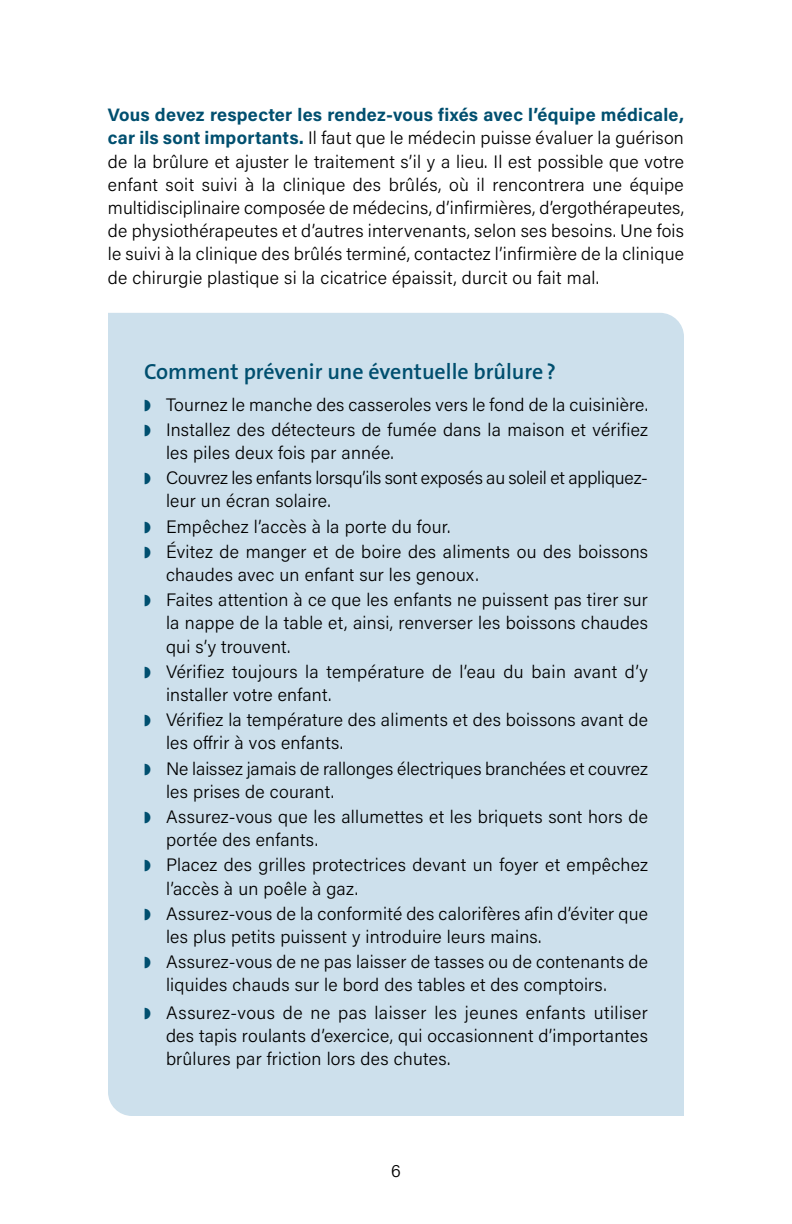
<style>
.page{position:relative;width:792px;height:1224px;background:#fff}
.page>*{position:absolute;margin:0;border:0;box-sizing:border-box;transform-origin:0 0}
.t1{font:600 22px "The Sans B6";color:#004f6f}
.t2{font:300 18px/23.2px "Acumin Pro";letter-spacing:.015em;color:#000}
.t3{font:300 18px/25.2px "Acumin Pro";letter-spacing:-.01em;color:#000}
.s1{font-weight:700;color:#004f6f}
.s2{color:#004f6f}
</style>
<div class="page">
<div style="left:108px;top:313px;width:576px;height:803px;background:#cde0ec"></div>
<p class="t2" style="left:108px;top:103px;width:578px;text-align:justify"><span class="s1">Vous devez respecter les rendez-vous fixés avec l’équipe médicale, car ils sont importants.</span> Il faut que le médecin puisse évaluer la guérison de la brûlure et ajuster le traitement s’il y a lieu. Il est possible que votre enfant soit suivi à la clinique des brûlés, où il rencontrera une équipe multidisciplinaire composée de médecins, d’infirmières, d’ergothérapeutes, de physiothérapeutes et d’autres intervenants, selon ses besoins. Une fois le suivi à la clinique des brûlés terminé, contactez l’infirmière de la clinique de chirurgie plastique si la cicatrice épaissit, durcit ou fait mal.</p>
<p class="t1" style="left:144px;top:360px;width:414px">Comment prévenir une éventuelle brûlure?</p>
<p class="t2" style="left:144px;top:391px;width:506px;line-height:25.2px"><span class="s2">◗</span> Tournez le manche des casseroles vers le fond de la cuisinière. <span class="s2">◗</span> Installez des détecteurs de fumée dans la maison et vérifiez</p>
<p class="t3" style="left:144px;top:439px;width:503px;text-indent:22px">les piles deux fois par année.<br><span class="s2">◗</span> Couvrez les enfants lorsqu’ils sont exposés au soleil et appliquez-</p>
<p class="t2" style="left:144px;top:488px;width:506px;line-height:25.2px;text-indent:22px">leur un écran solaire.<br><span class="s2">◗</span> Empêchez l’accès à la porte du four.<br><span class="s2">◗</span> Évitez de manger et de boire des aliments ou des boissons</p>
<p class="t2" style="left:144px;top:561px;width:506px;line-height:25.2px;text-indent:22px">chaudes avec un enfant sur les genoux.<br><span class="s2">◗</span> Faites attention à ce que les enfants ne puissent pas tirer sur</p>
<p class="t2" style="left:166px;top:611px;width:484px">la nappe de la table et, ainsi, renverser les boissons chaudes qui s’y trouvent.</p>
<p class="t2" style="left:166px;top:659px;width:483px;text-indent:-22px"><span class="s2">◗</span> Vérifiez toujours la température de l’eau du bain avant d’y installer votre enfant.</p>
<p class="t2" style="left:166px;top:708px;width:484px;text-indent:-22px"><span class="s2">◗</span> Vérifiez la température des aliments et des boissons avant de les offrir à vos enfants.</p>
<p class="t2" style="left:166px;top:756px;width:484px;text-indent:-22px"><span class="s2">◗</span> Ne laissez jamais de rallonges électriques branchées et couvrez les prises de courant.</p>
<p class="t2" style="left:166px;top:804px;width:484px;text-indent:-22px"><span class="s2">◗</span> Assurez-vous que les allumettes et les briquets sont hors de portée des enfants.</p>
<p class="t2" style="left:166px;top:853px;width:484px;text-indent:-22px"><span class="s2">◗</span> Placez des grilles protectrices devant un foyer et empêchez l’accès à un poêle à gaz.</p>
<p class="t2" style="left:166px;top:901px;width:484px;text-indent:-22px"><span class="s2">◗</span> Assurez-vous de la conformité des calorifères afin d’éviter que les plus petits puissent y introduire leurs mains.</p>
<p class="t2" style="left:166px;top:950px;width:484px;text-indent:-22px"><span class="s2">◗</span> Assurez-vous de ne pas laisser de tasses ou de contenants de liquides chauds sur le bord des tables et des comptoirs.</p>
<p class="t2" style="left:166px;top:1000px;width:484px;text-align:justify;text-indent:-22px"><span class="s2">◗</span> Assurez-vous de ne pas laisser les jeunes enfants utiliser des tapis roulants d’exercice, qui occasionnent d’importantes brûlures par friction lors des chutes.</p>
<p class="t2" style="left:391px;top:1158px;width:11px">6</p>
</div>
